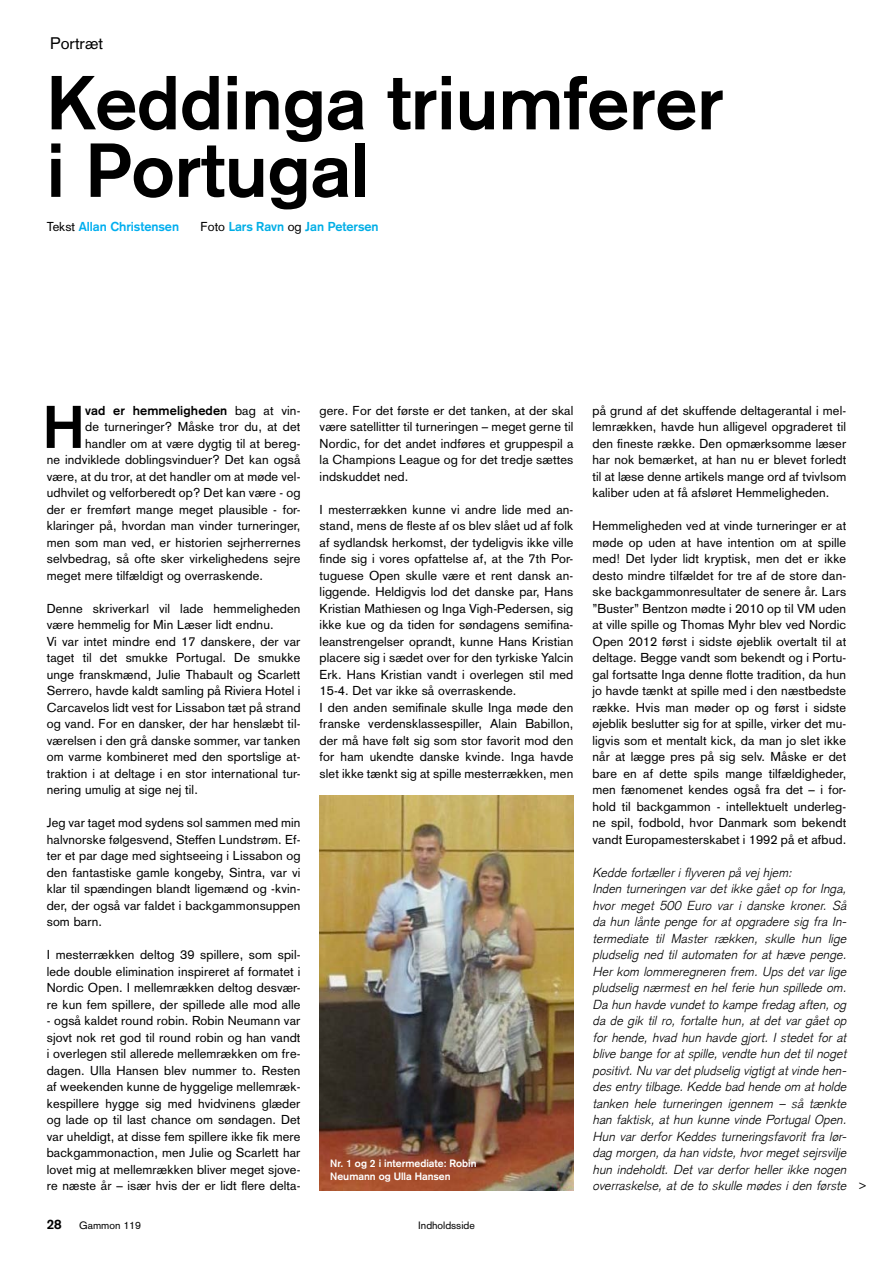
<style>
.page{position:relative;width:893px;height:1263px;background:#fff}
.page>*{position:absolute;margin:0;border:0;box-sizing:border-box;transform-origin:0 0}
.t1{font:700 75px/67.5px "Akzidenz Grotesk";color:#000}
.t2{font:700 59.1px "Akzidenz Grotesk";color:#000}
.t3{font:16.5px "Akzidenz Grotesk";color:#000}
.t4{font:700 13.5px "Akzidenz Grotesk";color:#000}
.t5{font:12.75px/16.5px "Akzidenz Grotesk";letter-spacing:.01em;color:#000;text-align:justify}
.t6{font:italic 300 12.75px/16.5px "Akzidenz Grotesk";letter-spacing:.01em;color:#000}
.t7{font:700 12.75px "Akzidenz Grotesk";letter-spacing:.01em;color:#000}
.t8{font:700 12.75px "Akzidenz Grotesk";color:#00aee6}
.t9{font:700 12.75px "Akzidenz Grotesk";color:#00aeef}
.t10{font:700 10.5px/13.5px "Akzidenz Grotesk";color:#fff}
.t11{font:10.5px "Akzidenz Grotesk";color:#000}
.s1{font-weight:400;color:#000}
.s2{font-weight:400}
</style>
<div class="page">
<img style="left:320px;top:795px;width:253px;height:395px">
<p class="t3" style="left:50px;top:33px;width:54px">Portræt</p>
<h1 class="t1" style="left:47px;top:69px;width:678px">Keddinga triumferer i Portugal</h1>
<p class="t9" style="left:47px;top:219px;width:134px"><span class="s1">Tekst</span> Allan Christensen</p>
<p class="t8" style="left:200px;top:219px;width:180px"><span class="s1">Foto</span> Lars Ravn <span class="s1">og</span> Jan Petersen</p>
<h2 class="t2" style="left:43px;top:392px;width:43px">H</h2>
<p class="t7" style="left:85px;top:403px;width:217px">vad er hemmeligheden <span class="s2">bag at vin-</span></p>
<p class="t5" style="left:85px;top:419px;width:217px">de turneringer? Måske tror du, at det</p>
<p class="t5" style="left:85px;top:435px;width:217px">handler om at være dygtig til at bereg-</p>
<p class="t5" style="left:47px;top:452px;width:255px">ne indviklede doblingsvinduer? Det kan også</p>
<p class="t5" style="left:47px;top:468px;width:255px">være, at du tror, at det handler om at møde vel-</p>
<p class="t5" style="left:47px;top:485px;width:255px">udhvilet og velforberedt op? Det kan være - og</p>
<p class="t5" style="left:47px;top:501px;width:255px">der er fremført mange meget plausible - for-</p>
<p class="t5" style="left:47px;top:518px;width:255px">klaringer på, hvordan man vinder turneringer,</p>
<p class="t5" style="left:47px;top:534px;width:255px">men som man ved, er historien sejrherrernes</p>
<p class="t5" style="left:47px;top:551px;width:255px">selvbedrag, så ofte sker virkelighedens sejre</p>
<p class="t5" style="left:47px;top:567px;width:218px">meget mere tilfældigt og overraskende.</p>
<p class="t5" style="left:47px;top:600px;width:255px;text-align:left">Denne skriverkarl vil lade hemmeligheden være hemmelig for Min Læser lidt endnu.<br>Vi var intet mindre end 17 danskere, der var taget til det smukke Portugal. De smukke unge franskmænd, Julie Thabault og Scarlett Serrero, havde kaldt samling på Riviera Hotel i Carcavelos lidt vest for Lissabon tæt på strand og vand. For en dansker, der har henslæbt til&shy;værelsen i den grå danske sommer, var tanken om varme kombineret med den sportslige at&shy;traktion i at deltage i en stor international tur&shy;nering umulig at sige nej til.</p>
<p class="t5" style="left:47px;top:815px;width:255px">Jeg var taget mod sydens sol sammen med min halvnorske følgesvend, Steffen Lundstrøm. Ef&shy;ter et par dage med sightseeing i Lissabon og den fantastiske gamle kongeby, Sintra, var vi klar til spændingen blandt ligemænd og -kvin&shy;der, der også var faldet i backgammonsuppen som barn.</p>
<p class="t5" style="left:47px;top:947px;width:255px">I mesterrækken deltog 39 spillere, som spil&shy;lede double elimination inspireret af formatet i Nordic Open. I mellemrækken deltog desvær&shy;re kun fem spillere, der spillede alle mod alle</p>
<p class="t5" style="left:47px;top:1013px;width:255px">- også kaldet round robin. Robin Neumann var sjovt nok ret god til round robin og han vandt i overlegen stil allerede mellemrækken om fre&shy;dagen. Ulla Hansen blev nummer to. Resten af weekenden kunne de hyggelige mellemræk&shy;kespillere hygge sig med hvidvinens glæder og lade op til last chance om søndagen. Det var uheldigt, at disse fem spillere ikke fik mere backgammonaction, men Julie og Scarlett har lovet mig at mellemrækken bliver meget sjove&shy;re næste år – især hvis der er lidt flere delta-</p>
<p class="t5" style="left:320px;top:402px;width:255px">gere. For det første er det tanken, at der skal være satellitter til turneringen – meget gerne til Nordic, for det andet indføres et gruppespil a la Champions League og for det tredje sættes indskuddet ned.</p>
<p class="t5" style="left:320px;top:501px;width:255px;text-align:left">I mesterrækken kunne vi andre lide med an&shy;stand, mens de fleste af os blev slået ud af folk af sydlandsk herkomst, der tydeligvis ikke ville finde sig i vores opfattelse af, at the 7th Por&shy;tuguese Open skulle være et rent dansk an&shy;liggende. Heldigvis lod det danske par, Hans Kristian Mathiesen og Inga Vigh-Pedersen, sig ikke kue og da tiden for søndagens semifina&shy;leanstrengelser oprandt, kunne Hans Kristian placere sig i sædet over for den tyrkiske Yalcin Erk. Hans Kristian vandt i overlegen stil med 15-4. Det var ikke så overraskende.<br>I den anden semifinale skulle Inga møde den franske verdensklassespiller, Alain Babillon, der må have følt sig som stor favorit mod den for ham ukendte danske kvinde. Inga havde slet ikke tænkt sig at spille mesterrækken, men</p>
<p class="t10" style="left:330px;top:1156px;width:148px">Nr. 1 og 2 i intermediate: Robin<br>Neumann og Ulla Hansen</p>
<p class="t4" style="left:47px;top:1216px;width:17px">28</p>
<p class="t11" style="left:79px;top:1219px;width:63px">Gammon 119</p>
<p class="t11" style="left:418px;top:1219px;width:58px">Indholdsside</p>
<p class="t5" style="left:592px;top:402px;width:255px">på grund af det skuffende deltagerantal i mel&shy;lemrækken, havde hun alligevel opgraderet til den fineste række. Den opmærksomme læser har nok bemærket, at han nu er blevet forledt til at læse denne artikels mange ord af tvivlsom kaliber uden at få afsløret Hemmeligheden.</p>
<p class="t5" style="left:592px;top:517px;width:255px">Hemmeligheden ved at vinde turneringer er at møde op uden at have intention om at spille med! Det lyder lidt kryptisk, men det er ikke desto mindre tilfældet for tre af de store dan&shy;ske backgammonresultater de senere år. Lars ”Buster” Bentzon mødte i 2010 op til VM uden at ville spille og Thomas Myhr blev ved Nordic Open 2012 først i sidste øjeblik overtalt til at deltage. Begge vandt som bekendt og i Portu&shy;gal fortsatte Inga denne flotte tradition, da hun jo havde tænkt at spille med i den næstbedste række. Hvis man møder op og først i sidste øjeblik beslutter sig for at spille, virker det mu&shy;ligvis som et mentalt kick, da man jo slet ikke når at lægge pres på sig selv. Måske er det bare en af dette spils mange tilfældigheder, men fænomenet kendes også fra det – i for&shy;hold til backgammon - intellektuelt underleg&shy;ne spil, fodbold, hvor Danmark som bekendt vandt Europamesterskabet i 1992 på et afbud.</p>
<p class="t6" style="left:592px;top:864px;width:255px">Kedde fortæller i flyveren på vej hjem:<br>Inden turneringen var det ikke gået op for Inga, hvor meget 500 Euro var i danske kroner. Så da hun lånte penge for at opgradere sig fra In&shy;termediate til Master rækken, skulle hun lige pludselig ned til automaten for at hæve penge.<br>Her kom lommeregneren frem. Ups det var lige pludselig nærmest en hel ferie hun spillede om.<br>Da hun havde vundet to kampe fredag aften, og da de gik til ro, fortalte hun, at det var gået op for hende, hvad hun havde gjort. I stedet for at blive bange for at spille, vendte hun det til noget positivt. Nu var det pludselig vigtigt at vinde hen&shy;des entry tilbage. Kedde bad hende om at holde tanken hele turneringen igennem – så tænkte han faktisk, at hun kunne vinde Portugal Open.<br>Hun var derfor Keddes turneringsfavorit fra lør&shy;dag morgen, da han vidste, hvor meget sejrsvilje hun indeholdt. Det var derfor heller ikke nogen overraskelse, at de to skulle mødes i den første</p>
<p class="t5" style="left:859px;top:1176px;width:9px">&gt;</p>
</div>
